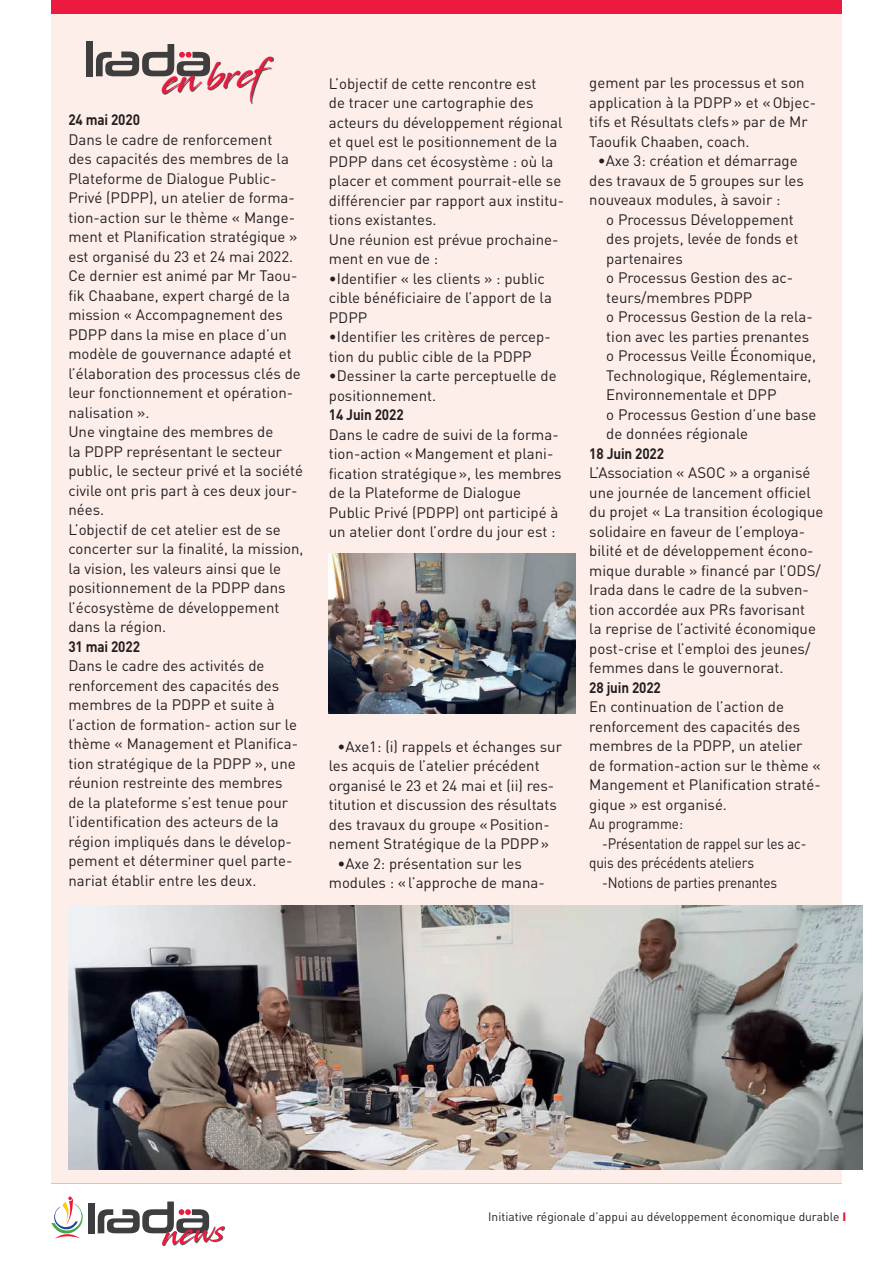
<style>
.page{position:relative;width:893px;height:1263px;background:#fff}
.page>*{position:absolute;margin:0;border:0;box-sizing:border-box;transform-origin:0 0}
.t1{font:36.3px "Stingray";color:#ed1a40;scale:.86 1}
.t2{font:15px/19.5px "DIN";color:#231f20}
.t3{font:15px "DIN";color:#231f20;scale:.9 1}
.t4{font:700 15px "DIN";letter-spacing:-.01em;color:#231f20;scale:.9 1}
.t5{font:12px "DIN";color:#231f20}
.s1{font-weight:900;color:#ed1a40}
</style>
<div class="page">
<div style="left:51px;top:0;width:791px;height:15px;background:#ed1a40"></div>
<div style="left:88px;top:1203px;width:7px;height:30px;background:#3e3e3f"></div>
<svg style="left:51px;top:1196px;width:32px;height:43px"></svg>
<div style="left:163px;top:1227px;width:62px;height:19px;background:#231f20;opacity:.75"></div>
<svg style="left:98px;top:1201px;width:126px;height:44px"></svg>
<div style="left:51px;top:15px;width:791px;height:1168px;background:#feeeea"></div>
<img style="left:68px;top:905px;width:795px;height:264px">
<img style="left:329px;top:554px;width:246px;height:160px">
<div style="left:86px;top:41px;width:7px;height:35px;background:#3e3e3f"></div>
<svg style="left:96px;top:44px;width:114px;height:32px"></svg>
<div style="left:162px;top:58px;width:112px;height:46px;background:#231f20;opacity:.75"></div>
<h1 class="t1" style="left:162px;top:57px;width:121px;rotate:-5deg">en bref</h1>
<p class="t4" style="left:68px;top:110px;width:81px">24 mai 2020</p>
<p class="t2" style="left:68px;top:129px;width:237px">Dans le cadre de renforcement<br>des capacités des membres de la<br>Plateforme de Dialogue Public-<br>Privé (PDPP), un atelier de forma&shy;tion-action sur le thème « Mange&shy;ment et Planification stratégique » est organisé du 23 et 24 mai 2022.<br>Ce dernier est animé par Mr Taou&shy;fik Chaabane, expert chargé de la mission « Accompagnement des<br>PDPP dans la mise en place d’un modèle de gouvernance adapté et l’élaboration des processus clés de leur fonctionnement et opération&shy;nalisation ».<br>Une vingtaine des membres de<br>la PDPP représentant le secteur public, le secteur privé et la société civile ont pris part à ces deux jour&shy;nées.<br>L’objectif de cet atelier est de se concerter sur la finalité, la mission, la vision, les valeurs ainsi que le positionnement de la PDPP dans l’écosystème de développement dans la région.</p>
<p class="t4" style="left:68px;top:636px;width:81px">31 mai 2022</p>
<p class="t2" style="left:68px;top:656px;width:231px">Dans le cadre des activités de renforcement des capacités des membres de la PDPP et suite à l’action de formation- action sur le thème « Management et Planifica&shy;tion stratégique de la PDPP », une réunion restreinte des membres de la plateforme s’est tenue pour l’identification des acteurs de la région impliqués dans le dévelop&shy;pement et déterminer quel parte&shy;nariat établir entre les deux.</p>
<p class="t2" style="left:329px;top:73px;width:237px">L’objectif de cette rencontre est<br>de tracer une cartographie des acteurs du développement régional et quel est le positionnement de la<br>PDPP dans cet écosystème : où la placer et comment pourrait-elle se différencier par rapport aux institu&shy;tions existantes.<br>Une réunion est prévue prochaine&shy;ment en vue de :</p>
<p class="t2" style="left:329px;top:268px;width:225px">•Identifier « les clients » : public cible bénéficiaire de l’apport de la<br>PDPP</p>
<p class="t2" style="left:329px;top:327px;width:223px">•Identifier les critères de percep&shy;tion du public cible de la PDPP</p>
<p class="t2" style="left:329px;top:366px;width:229px">•Dessiner la carte perceptuelle de positionnement.</p>
<p class="t4" style="left:329px;top:405px;width:85px">14 Juin 2022</p>
<p class="t2" style="left:329px;top:424px;width:234px">Dans le cadre de suivi de la forma&shy;tion-action «Mangement et plani&shy;fication stratégique», les membres de la Plateforme de Dialogue Public Privé (PDPP) ont participé à un atelier dont l’ordre du jour est :</p>
<p class="t2" style="left:329px;top:736px;width:235px;text-indent:9px">•Axe1: (i) rappels et échanges sur les acquis de l’atelier précédent organisé le 23 et 24 mai et (ii) res&shy;titution et discussion des résultats des travaux du groupe «Position&shy;nement Stratégique de la PDPP»</p>
<p class="t2" style="left:329px;top:853px;width:217px;text-indent:9px">•Axe 2: présentation sur les modules : «l’approche de mana-</p>
<p class="t2" style="left:589px;top:73px;width:228px">gement par les processus et son application à la PDPP» et «Objec&shy;tifs et Résultats clefs» par de Mr<br>Taoufik Chaaben, coach.</p>
<p class="t2" style="left:589px;top:151px;width:216px;text-indent:9px">•Axe 3: création et démarrage des travaux de 5 groupes sur les nouveaux modules, à savoir :</p>
<p class="t2" style="left:606px;top:209px;width:212px">o Processus Développement des projets, levée de fonds et partenaires<br>o Processus Gestion des ac&shy;teurs/membres PDPP<br>o Processus Gestion de la rela&shy;tion avec les parties prenantes o Processus Veille Économique,<br>Technologique, Réglementaire,<br>Environnementale et DPP<br>o Processus Gestion d’une base de données régionale</p>
<p class="t4" style="left:589px;top:443px;width:85px">18 Juin 2022</p>
<p class="t2" style="left:589px;top:463px;width:236px">L’Association « ASOC » a organisé une journée de lancement officiel du projet « La transition écologique solidaire en faveur de l’employa&shy;bilité et de développement écono&shy;mique durable » financé par l’ODS/ Irada dans le cadre de la subven&shy;tion accordée aux PRs favorisant<br>la reprise de l’activité économique post-crise et l’emploi des jeunes/ femmes dans le gouvernorat.</p>
<p class="t4" style="left:589px;top:677px;width:81px">28 juin 2022</p>
<p class="t2" style="left:589px;top:697px;width:233px">En continuation de l’action de renforcement des capacités des membres de la PDPP, un atelier de formation-action sur le thème «<br>Mangement et Planification straté&shy;gique » est organisé.<br>Au programme:</p>
<p class="t3" style="left:602px;top:834px;width:229px">-Présentation de rappel sur les ac-</p>
<p class="t3" style="left:589px;top:853px;width:185px">quis des précédents ateliers</p>
<p class="t3" style="left:602px;top:873px;width:196px">-Notions de parties prenantes</p>
<p class="t5" style="left:488px;top:1209px;width:359px">Initiative régionale d’appui au développement économique durable <span class="s1">I</span></p>
</div>
